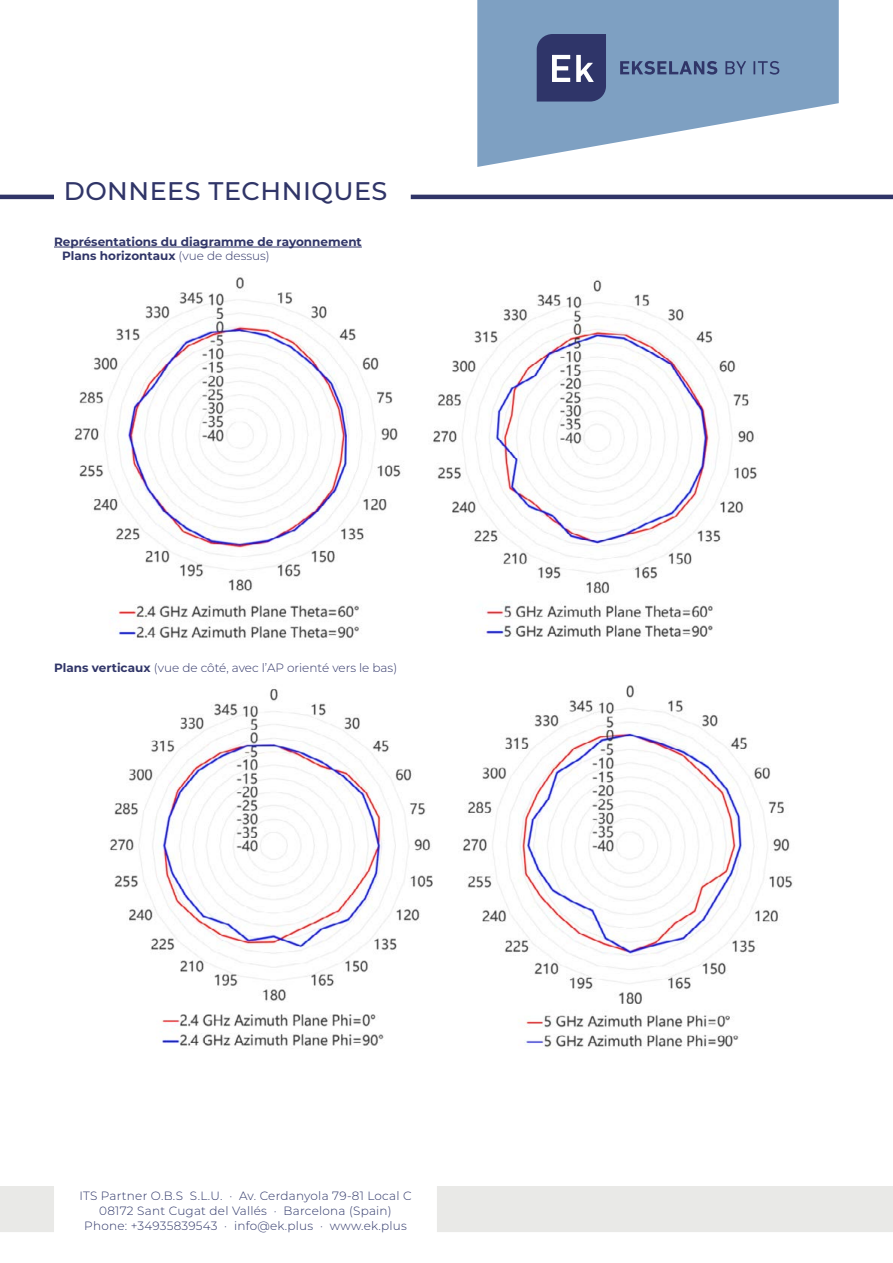
<style>
.page{position:relative;width:893px;height:1263px;background:#fff}
.page>*{position:absolute;margin:0;border:0;box-sizing:border-box;transform-origin:0 0}
.t1{font:500 25.5px "Montserrat";letter-spacing:.02em;color:#303568}
.t2{font:300 12px/15px "Montserrat";letter-spacing:.02em;color:#2d3568;text-align:center}
.t3{font:700 12px/14.4px "Montserrat";color:#303568}
.t4{font:300 12px "Montserrat";color:#303568}
.s1{font-weight:300}
.s2{font-weight:700}
</style>
<div class="page">
<hr style="left:54px;top:247px;width:308px;height:1px;background:#303568">
<img style="left:74px;top:277px;width:327px;height:362px">
<img style="left:433px;top:280px;width:324px;height:357px">
<img style="left:110px;top:689px;width:323px;height:357px">
<img style="left:463px;top:685px;width:330px;height:363px">
<svg style="left:477px;top:0;width:362px;height:167px;fill:#7ea0c2"></svg>
<svg style="left:537px;top:34px;width:69px;height:68px;background:#484e7c"></svg>
<svg style="left:620px;top:61px;width:97px;height:14px"></svg>
<svg style="left:725px;top:61px;width:21px;height:13px"></svg>
<svg style="left:753px;top:61px;width:26px;height:14px"></svg>
<div style="left:0;top:1186px;width:54px;height:46px;background:#e9e9e7"></div>
<div style="left:437px;top:1186px;width:456px;height:46px;background:#e9e9e7"></div>
<hr style="left:0;top:195px;width:54px;height:4px;background:#303568">
<hr style="left:411px;top:195px;width:482px;height:4px;background:#303568">
<h1 class="t1" style="left:64px;top:173px;width:325px">DONNEES TECHNIQUES</h1>
<p class="t3" style="left:62px;top:234px;width:301px;text-indent:-8px">Représentations du diagramme de rayonnement<br>Plans horizontaux <span class="s1">(vue de dessus)</span></p>
<p class="t4" style="left:54px;top:659px;width:345px"><span class="s2">Plans verticaux</span> (vue de côté, avec l’AP orienté vers le bas)</p>
<p class="t2" style="left:79px;top:1187px;width:334px">ITS Partner O.B.S S.L.U. · Av. Cerdanyola 79-81 Local C<br>08172 Sant Cugat del Vallés · Barcelona (Spain)<br>Phone: +34935839543 · info@ek.plus · www.ek.plus</p>
</div>
